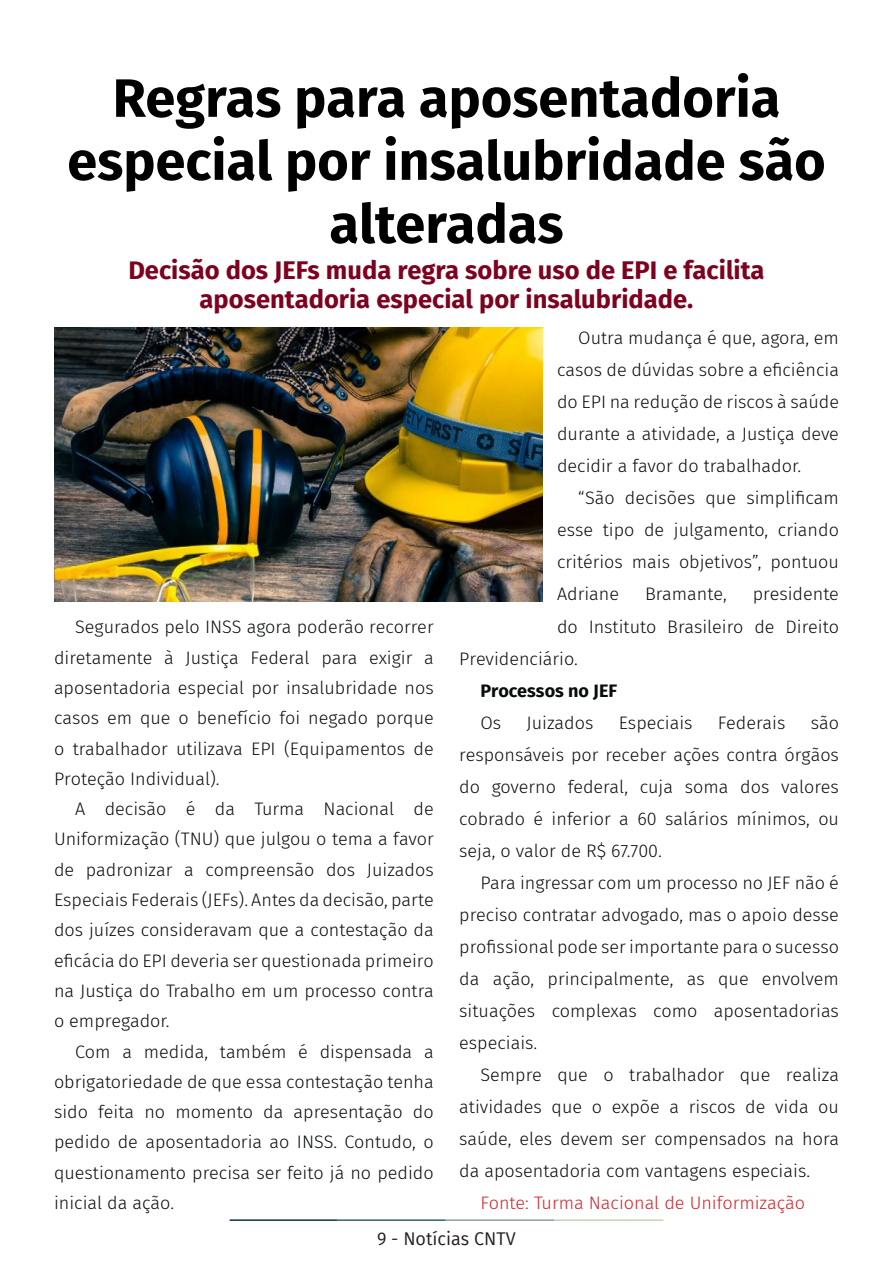
<style>
.page{position:relative;width:893px;height:1263px;background:#fff}
.page>*{position:absolute;margin:0;border:0;box-sizing:border-box;transform-origin:0 0}
.t1{font:700 54px/63px "Fira Sans";color:#000001;text-align:center}
.t2{font:700 25.5px/28.5px "Fira Sans";color:#7e0220;text-align:center}
.t3{font:300 18px/32px "Fira Sans";color:#080d0b;text-align:justify}
.t4{font:300 18px "Fira Sans";color:#d1232a}
.t5{font:18px "Fira Sans";color:#231f20}
.t6{font:700 18px "Fira Sans";color:#080d0b}
</style>
<div class="page">
<hr style="left:230px;top:1219px;width:107px;height:2px;background:#0e323f">
<hr style="left:337px;top:1219px;width:109px;height:2px;background:#3a5f6d">
<hr style="left:446px;top:1219px;width:109px;height:2px;background:#87a59a">
<hr style="left:555px;top:1219px;width:108px;height:2px;background:#c6d5b7">
<img style="left:54px;top:327px;width:488px;height:275px">
<p class="t1" style="left:67px;top:63px;width:760px">Regras para aposentadoria especial por insalubridade são alteradas</p>
<p class="t2" style="left:128px;top:254px;width:638px">Decisão dos JEFs muda regra sobre uso de EPI e facilita aposentadoria especial por insalubridade.</p>
<p class="t3" style="left:54px;top:612px;width:381px;line-height:30.3px;text-indent:21px">Segurados pelo INSS agora poderão recorrer diretamente à Justiça Federal para exigir a aposentadoria especial por insalubridade nos casos em que o benefício foi negado porque o trabalhador utilizava EPI (Equipamentos de Proteção Individual).</p>
<p class="t3" style="left:54px;top:794px;width:381px;line-height:30.3px;text-indent:21px">A decisão é da Turma Nacional de Uniformização (TNU) que julgou o tema a favor de padronizar a compreensão dos Juizados Especiais Federais (JEFs). Antes da decisão, parte dos juízes consideravam que a contestação da eficácia do EPI deveria ser questionada primeiro na Justiça do Trabalho em um processo contra o empregador.</p>
<p class="t3" style="left:54px;top:1036px;width:381px;line-height:30.3px;text-indent:21px">Com a medida, também é dispensada a obrigatoriedade de que essa contestação tenha sido feita no momento da apresentação do pedido de aposentadoria ao INSS. Contudo, o questionamento precisa ser feito já no pedido inicial da ação.</p>
<p class="t3" style="left:557px;top:322px;width:283px;text-indent:21px">Outra mudança é que, agora, em casos de dúvidas sobre a eficiência do EPI na redução de riscos à saúde durante a atividade, a Justiça deve decidir a favor do trabalhador.</p>
<p class="t3" style="left:557px;top:482px;width:283px;text-indent:21px">“São decisões que simplificam esse tipo de julgamento, criando critérios mais objetivos”, pontuou Adriane</p>
<p class="t3" style="left:645px;top:578px;width:83px">Bramante,</p>
<p class="t3" style="left:753px;top:578px;width:88px">presidente</p>
<p class="t3" style="left:557px;top:610px;width:283px">do Instituto Brasileiro de Direito</p>
<p class="t3" style="left:459px;top:642px;width:120px">Previdenciário.</p>
<p class="t6" style="left:480px;top:675px;width:138px">Processos no JEF</p>
<p class="t3" style="left:480px;top:706px;width:22px">Os</p>
<p class="t3" style="left:526px;top:706px;width:68px">Juizados</p>
<p class="t3" style="left:619px;top:706px;width:75px">Especiais</p>
<p class="t3" style="left:718px;top:706px;width:69px">Federais</p>
<p class="t3" style="left:459px;top:706px;width:381px;text-indent:351px">são responsáveis por receber ações contra órgãos do governo federal, cuja soma dos valores cobrado é inferior a 60 salários mínimos, ou seja, o valor de R$ 67.700.</p>
<p class="t3" style="left:459px;top:866px;width:381px;text-indent:21px">Para ingressar com um processo no JEF não é preciso contratar advogado, mas o apoio desse profissional pode ser importante para o sucesso da ação, principalmente, as que envolvem situações complexas como aposentadorias especiais.</p>
<p class="t3" style="left:459px;top:1058px;width:381px;text-indent:21px">Sempre que o trabalhador que realiza atividades que o expõe a riscos de vida ou saúde, eles devem ser compensados na hora da aposentadoria com vantagens especiais.</p>
<p class="t4" style="left:480px;top:1190px;width:326px">Fonte: Turma Nacional de Uniformização</p>
<p class="t5" style="left:377px;top:1225px;width:140px">9 - Notícias CNTV</p>
</div>
